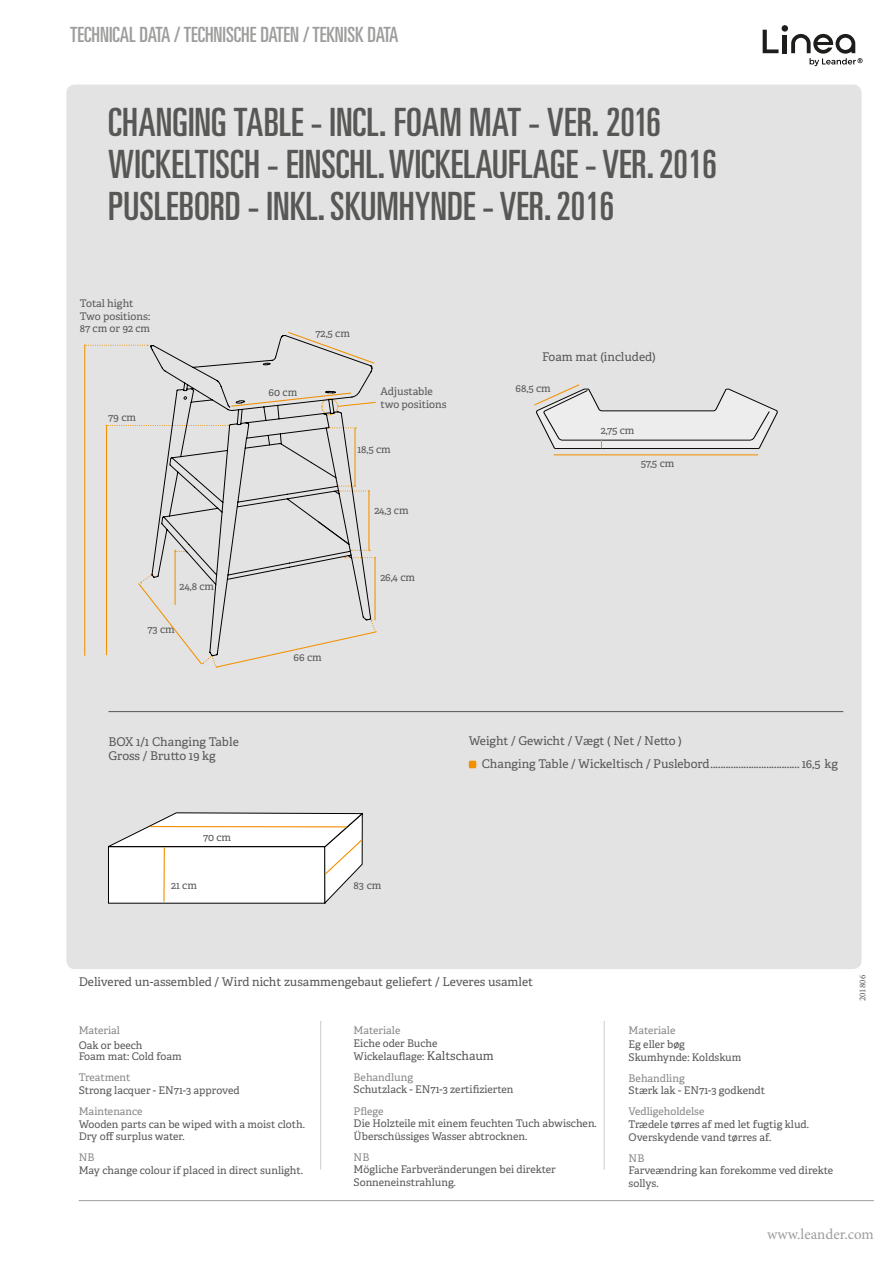
<style>
.page{position:relative;width:893px;height:1263px;background:#fff}
.page>*{position:absolute;margin:0;border:0;box-sizing:border-box;transform-origin:0 0}
.t1{font:ultra-condensed 39px/42px "Univers LT Std";color:#575756}
.t2{font:ultra-condensed 21px "Univers LT Std";color:#9d9d9c}
.t3{font:15px "Minion Pro";color:#9d9d9c}
.t4{font:12px/14.4px "Adelle";color:#575756}
.t5{font:10.5px/12.6px "Adelle";color:#575756}
.t6{font:10.5px "Adelle";color:#878787}
.t7{font:9px "Minion Pro";letter-spacing:.03em;color:#575756}
.s1{font-size:12px}
</style>
<div class="page">
<div style="left:66px;top:85px;width:795px;height:884px;background:#e3e3e3;border-radius:9px"></div>
<hr style="left:108px;top:711px;width:735px;height:1px;background:#575756">
<hr style="left:320px;top:1021px;width:1px;height:149px;background:#ccc">
<hr style="left:604px;top:1021px;width:1px;height:149px;background:#ccc">
<svg style="left:108px;top:812px;width:256px;height:92px;background:#f1efed"></svg>
<div style="left:469px;top:761px;width:7px;height:7px;background:#f39000"></div>
<hr style="left:79px;top:1200px;width:795px;height:1px;background:#9d9d9c">
<svg style="left:791px;top:34px;width:72px;height:32px"></svg>
<hr style="left:783px;top:35px;width:4px;height:18px;background:#1d1d1b">
<svg style="left:763px;top:30px;width:15px;height:23px"></svg>
<div style="left:782px;top:25px;width:6px;height:7px;background:#1d1d1b;border-radius:50%"></div>
<hr style="left:554px;top:454px;width:204px;height:1px;background:#f39000">
<svg style="left:534px;top:384px;width:243px;height:65px"></svg>
<hr style="left:106px;top:425px;width:1px;height:230px;background:#f39000">
<hr style="left:84px;top:345px;width:1px;height:311px;background:#f39000">
<svg style="left:138px;top:575px;width:239px;height:93px"></svg>
<hr style="left:374px;top:557px;width:2px;height:63px;background:#f39000">
<svg style="left:84px;top:332px;width:292px;height:212px"></svg>
<svg style="left:151px;top:335px;width:221px;height:321px"></svg>
<h2 class="t2" style="left:70px;top:22px;width:330px">TECHNICAL DATA / TECHNISCHE DATEN / TEKNISK DATA</h2>
<h1 class="t1" style="left:108px;top:101px;width:610px">CHANGING TABLE - INCL. FOAM MAT - VER. 2016<br>WICKELTISCH - EINSCHL. WICKELAUFLAGE - VER. 2016<br>PUSLEBORD - INKL. SKUMHYNDE - VER. 2016</h1>
<p class="t5" style="left:80px;top:297px;width:72px">Total hight<br>Two positions:<br>87 cm or 92 cm</p>
<p class="t5" style="left:108px;top:411px;width:29px">79 cm</p>
<p class="t5" style="left:180px;top:580px;width:36px">24,8 cm</p>
<p class="t5" style="left:147px;top:623px;width:29px">73 cm</p>
<p class="t5" style="left:315px;top:327px;width:36px">72,5 cm</p>
<p class="t5" style="left:269px;top:387px;width:30px">60 cm</p>
<p class="t5" style="left:381px;top:385px;width:68px">Adjustable two positions</p>
<p class="t5" style="left:357px;top:443px;width:35px">18,5 cm</p>
<p class="t5" style="left:374px;top:504px;width:36px">24,3 cm</p>
<p class="t5" style="left:380px;top:571px;width:36px">26,4 cm</p>
<p class="t5" style="left:294px;top:651px;width:30px">66 cm</p>
<p class="t4" style="left:542px;top:349px;width:115px">Foam mat (included)</p>
<p class="t5" style="left:516px;top:382px;width:37px">68,5 cm</p>
<p class="t5" style="left:601px;top:424px;width:35px">2,75 cm</p>
<p class="t5" style="left:641px;top:457px;width:35px">57,5 cm</p>
<p class="t4" style="left:108px;top:734px;width:132px">BOX 1/1 Changing Table<br>Gross / Brutto 19 kg</p>
<p class="t5" style="left:203px;top:831px;width:30px">70 cm</p>
<p class="t5" style="left:171px;top:879px;width:27px">21 cm</p>
<p class="t5" style="left:354px;top:879px;width:29px">83 cm</p>
<p class="t4" style="left:482px;top:730px;width:358px;line-height:23px;text-indent:-13px">Weight / Gewicht / Vægt ( Net / Netto )<br>Changing Table / Wickeltisch / Puslebord................................... 16,5 kg</p>
<p class="t4" style="left:79px;top:974px;width:456px">Delivered un-assembled / Wird nicht zusammengebaut geliefert / Leveres usamlet</p>
<p class="t6" style="left:79px;top:1024px;width:43px">Material</p>
<p class="t5" style="left:79px;top:1039px;width:105px;line-height:11.6px">Oak or beech<br>Foam mat: Cold foam</p>
<p class="t6" style="left:79px;top:1071px;width:53px">Treatment</p>
<p class="t5" style="left:79px;top:1084px;width:162px">Strong lacquer - EN71-3 approved</p>
<p class="t6" style="left:79px;top:1105px;width:65px">Maintenance</p>
<p class="t5" style="left:79px;top:1118px;width:228px">Wooden parts can be wiped with a moist cloth.<br>Dry off surplus water.</p>
<p class="t6" style="left:79px;top:1151px;width:17px">NB</p>
<p class="t5" style="left:79px;top:1164px;width:226px">May change colour if placed in direct sunlight.</p>
<p class="t6" style="left:354px;top:1024px;width:48px">Materiale</p>
<p class="t5" style="left:354px;top:1036px;width:142px;line-height:13px">Eiche oder Buche<br>Wickelauflage: <span class="s1">Kaltschaum</span></p>
<p class="t6" style="left:354px;top:1071px;width:61px">Behandlung</p>
<p class="t5" style="left:354px;top:1083px;width:161px">Schutzlack - EN71-3 zertifizierten</p>
<p class="t6" style="left:354px;top:1104px;width:31px">Pflege</p>
<p class="t5" style="left:354px;top:1117px;width:245px">Die Holzteile mit einem feuchten Tuch abwischen.<br>Überschüssiges Wasser abtrocknen.</p>
<p class="t6" style="left:354px;top:1151px;width:17px">NB</p>
<p class="t5" style="left:354px;top:1163px;width:204px">Mögliche Farbveränderungen bei direkter<br>Sonneneinstrahlung.</p>
<p class="t6" style="left:629px;top:1024px;width:48px">Materiale</p>
<p class="t5" style="left:629px;top:1037px;width:114px;line-height:13px">Eg eller bøg<br>Skumhynde: Koldskum</p>
<p class="t6" style="left:629px;top:1071px;width:58px">Behandling</p>
<p class="t5" style="left:629px;top:1084px;width:138px">Stærk lak - EN71-3 godkendt</p>
<p class="t6" style="left:629px;top:1105px;width:77px">Vedligeholdelse</p>
<p class="t5" style="left:629px;top:1118px;width:182px">Trædele tørres af med let fugtig klud.<br>Overskydende vand tørres af.</p>
<p class="t6" style="left:629px;top:1151px;width:17px">NB</p>
<p class="t5" style="left:629px;top:1164px;width:206px">Farveændring kan forekomme ved direkte sollys.</p>
<p class="t7" style="left:856px;top:1001px;width:28px;rotate:-90deg">201806</p>
<h3 class="t3" style="left:767px;top:1224px;width:108px">www.leander.com</h3>
</div>
